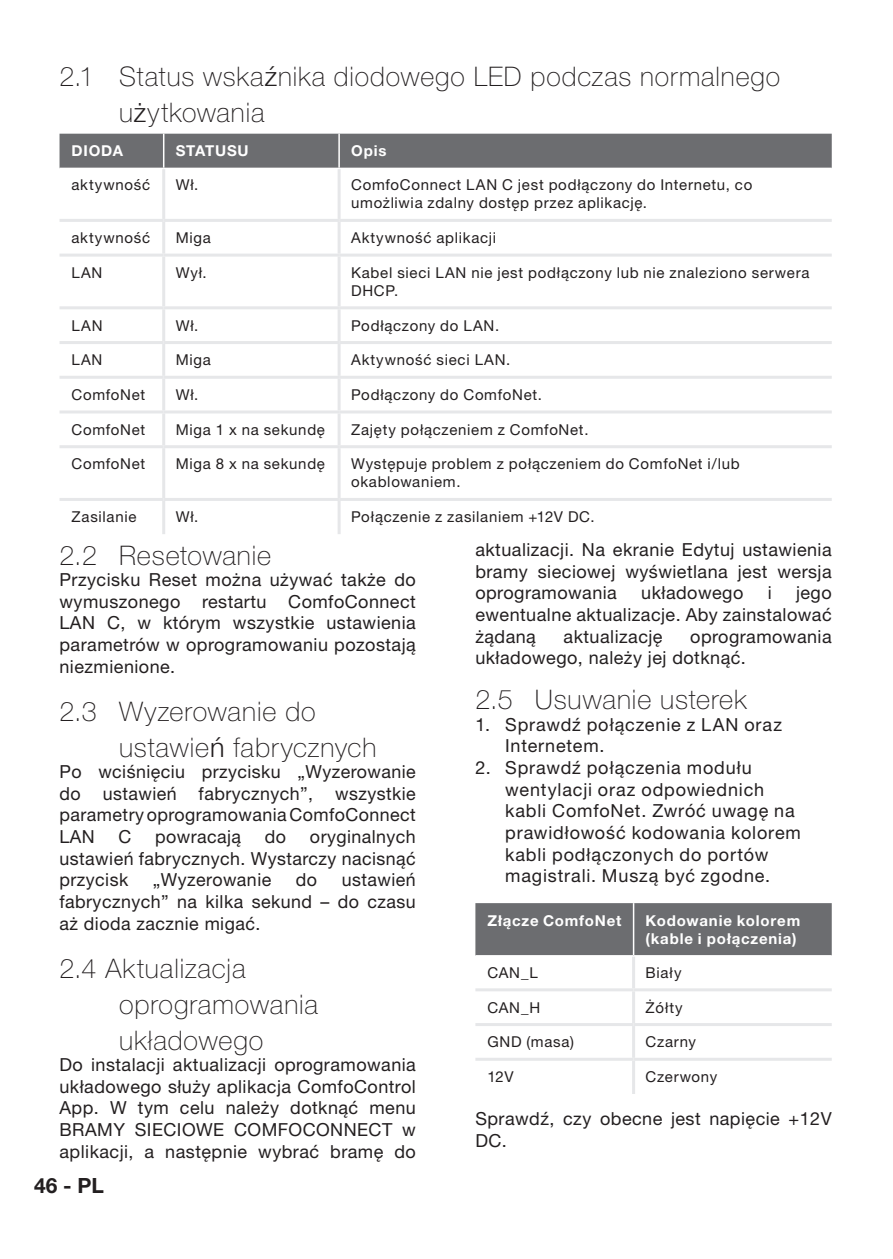
<style>
.page{position:relative;width:893px;height:1259px;background:#fff}
.page>*{position:absolute;margin:0;border:0;box-sizing:border-box;transform-origin:0 0}
.t1{font:100 27px/36px "Helvetica Neue";letter-spacing:.035em;color:#231f20}
.t2{font:700 21px "Helvetica Neue LT Pro";color:#231f20}
.t3{font:18px/21.6px "Helvetica Neue LT Pro";letter-spacing:.025em;color:#231f20;text-align:justify}
.t4{font:18px/21.6px "Helvetica Neue LT Pro";letter-spacing:.045em;color:#231f20}
.t5{font:18px/21.6px "Helvetica Neue LT Pro";letter-spacing:.05em;color:#231f20}
.t6{font:15px/18px "Helvetica Neue LT Pro";letter-spacing:.045em;color:#231f20}
.t7{font:700 15px/18px "Helvetica Neue LT Pro";letter-spacing:.055em;color:#fff}
.s1{font-weight:300}
</style>
<div class="page">
<div style="left:60px;top:134px;width:772px;height:34px;background:#6c6d70"></div>
<svg style="left:60px;top:218px;width:771px;height:280px"></svg>
<hr style="left:163px;top:134px;width:1px;height:34px;background:#fff">
<hr style="left:338px;top:134px;width:2px;height:34px;background:#fff">
<hr style="left:162px;top:169px;width:3px;height:50px;background:#e6e7e9">
<hr style="left:338px;top:169px;width:3px;height:50px;background:#e6e7e9">
<hr style="left:60px;top:219px;width:104px;height:3px;background:#e6e7e9">
<hr style="left:164px;top:219px;width:175px;height:3px;background:#e6e7e9">
<hr style="left:162px;top:222px;width:3px;height:32px;background:#e6e7e9">
<hr style="left:339px;top:219px;width:493px;height:3px;background:#e6e7e9">
<hr style="left:338px;top:222px;width:3px;height:32px;background:#e6e7e9">
<hr style="left:60px;top:254px;width:104px;height:3px;background:#e6e7e9">
<hr style="left:164px;top:254px;width:175px;height:3px;background:#e6e7e9">
<hr style="left:162px;top:257px;width:3px;height:49px;background:#e6e7e9">
<hr style="left:339px;top:254px;width:493px;height:3px;background:#e6e7e9">
<hr style="left:338px;top:257px;width:3px;height:49px;background:#e6e7e9">
<hr style="left:60px;top:306px;width:104px;height:3px;background:#e6e7e9">
<hr style="left:164px;top:306px;width:175px;height:3px;background:#e6e7e9">
<hr style="left:162px;top:309px;width:3px;height:32px;background:#e6e7e9">
<hr style="left:339px;top:306px;width:493px;height:3px;background:#e6e7e9">
<hr style="left:338px;top:309px;width:3px;height:32px;background:#e6e7e9">
<hr style="left:60px;top:341px;width:104px;height:3px;background:#e6e7e9">
<hr style="left:164px;top:341px;width:175px;height:3px;background:#e6e7e9">
<hr style="left:162px;top:344px;width:3px;height:32px;background:#e6e7e9">
<hr style="left:339px;top:341px;width:493px;height:3px;background:#e6e7e9">
<hr style="left:338px;top:344px;width:3px;height:32px;background:#e6e7e9">
<hr style="left:60px;top:376px;width:104px;height:3px;background:#e6e7e9">
<hr style="left:164px;top:376px;width:175px;height:3px;background:#e6e7e9">
<hr style="left:162px;top:379px;width:3px;height:31px;background:#e6e7e9">
<hr style="left:339px;top:376px;width:493px;height:3px;background:#e6e7e9">
<hr style="left:338px;top:379px;width:3px;height:31px;background:#e6e7e9">
<hr style="left:60px;top:410px;width:104px;height:3px;background:#e6e7e9">
<hr style="left:164px;top:410px;width:175px;height:3px;background:#e6e7e9">
<hr style="left:162px;top:413px;width:3px;height:32px;background:#e6e7e9">
<hr style="left:339px;top:410px;width:493px;height:3px;background:#e6e7e9">
<hr style="left:338px;top:413px;width:3px;height:32px;background:#e6e7e9">
<hr style="left:60px;top:445px;width:104px;height:3px;background:#e6e7e9">
<hr style="left:164px;top:445px;width:175px;height:3px;background:#e6e7e9">
<hr style="left:162px;top:448px;width:3px;height:50px;background:#e6e7e9">
<hr style="left:339px;top:445px;width:493px;height:3px;background:#e6e7e9">
<hr style="left:338px;top:448px;width:3px;height:50px;background:#e6e7e9">
<hr style="left:60px;top:498px;width:104px;height:3px;background:#e6e7e9">
<hr style="left:164px;top:498px;width:175px;height:3px;background:#e6e7e9">
<hr style="left:162px;top:501px;width:3px;height:33px;background:#e6e7e9">
<hr style="left:339px;top:498px;width:493px;height:3px;background:#e6e7e9">
<hr style="left:338px;top:501px;width:3px;height:33px;background:#e6e7e9">
<div style="left:475px;top:903px;width:357px;height:52px;background:#6c6d70"></div>
<svg style="left:475px;top:991px;width:357px;height:70px"></svg>
<hr style="left:633px;top:903px;width:1px;height:52px;background:#fff">
<hr style="left:632px;top:956px;width:3px;height:32px;background:#e6e7e9">
<hr style="left:475px;top:988px;width:159px;height:3px;background:#e6e7e9">
<hr style="left:634px;top:988px;width:198px;height:3px;background:#e6e7e9">
<hr style="left:632px;top:991px;width:3px;height:32px;background:#e6e7e9">
<hr style="left:475px;top:1023px;width:159px;height:3px;background:#e6e7e9">
<hr style="left:634px;top:1023px;width:198px;height:3px;background:#e6e7e9">
<hr style="left:632px;top:1026px;width:3px;height:31px;background:#e6e7e9">
<hr style="left:475px;top:1057px;width:159px;height:3px;background:#e6e7e9">
<hr style="left:634px;top:1057px;width:198px;height:3px;background:#e6e7e9">
<hr style="left:632px;top:1060px;width:3px;height:34px;background:#e6e7e9">
<h1 class="t1" style="left:119px;top:58px;width:663px;text-indent:-60px">2.1 Status wska<span class="s1">ź</span>nika diodowego LED podczas normalnego u<span class="s1">ż</span>ytkowania</h1>
<p class="t7" style="left:72px;top:142px;width:53px">DIODA</p>
<p class="t7" style="left:176px;top:142px;width:75px">STATUSU</p>
<p class="t7" style="left:351px;top:142px;width:37px">Opis</p>
<p class="t6" style="left:72px;top:176px;width:80px">aktywność</p>
<p class="t6" style="left:176px;top:176px;width:24px">Wł.</p>
<p class="t6" style="left:351px;top:176px;width:403px">ComfoConnect LAN C jest podłączony do Internetu, co umożliwia zdalny dostęp przez aplikację.</p>
<p class="t6" style="left:72px;top:228px;width:80px">aktywność</p>
<p class="t6" style="left:176px;top:228px;width:37px">Miga</p>
<p class="t6" style="left:351px;top:228px;width:146px">Aktywność aplikacji</p>
<p class="t6" style="left:72px;top:263px;width:32px">LAN</p>
<p class="t6" style="left:176px;top:263px;width:32px">Wył.</p>
<p class="t6" style="left:351px;top:263px;width:460px">Kabel sieci LAN nie jest podłączony lub nie znaleziono serwera<br>DHCP.</p>
<p class="t6" style="left:72px;top:316px;width:32px">LAN</p>
<p class="t6" style="left:176px;top:316px;width:24px">Wł.</p>
<p class="t6" style="left:351px;top:316px;width:150px">Podłączony do LAN.</p>
<p class="t6" style="left:72px;top:350px;width:32px">LAN</p>
<p class="t6" style="left:176px;top:350px;width:37px">Miga</p>
<p class="t6" style="left:351px;top:350px;width:161px">Aktywność sieci LAN.</p>
<p class="t6" style="left:72px;top:385px;width:75px">ComfoNet</p>
<p class="t6" style="left:176px;top:385px;width:24px">Wł.</p>
<p class="t6" style="left:351px;top:385px;width:192px">Podłączony do ComfoNet.</p>
<p class="t6" style="left:72px;top:420px;width:75px">ComfoNet</p>
<p class="t6" style="left:176px;top:420px;width:151px">Miga 1 x na sekundę</p>
<p class="t6" style="left:351px;top:420px;width:239px">Zajęty połączeniem z ComfoNet.</p>
<p class="t6" style="left:72px;top:455px;width:75px">ComfoNet</p>
<p class="t6" style="left:176px;top:455px;width:151px">Miga 8 x na sekundę</p>
<p class="t6" style="left:351px;top:455px;width:390px">Występuje problem z połączeniem do ComfoNet i/lub okablowaniem.</p>
<p class="t6" style="left:72px;top:507px;width:66px">Zasilanie</p>
<p class="t6" style="left:176px;top:507px;width:24px">Wł.</p>
<p class="t6" style="left:351px;top:507px;width:245px">Połączenie z zasilaniem +12V DC.</p>
<h1 class="t1" style="left:60px;top:537px;width:213px">2.2 Resetowanie</h1>
<p class="t3" style="left:60px;top:568px;width:358px">Przycisku Reset można używać także do wymuszonego restartu ComfoConnect LAN C, w którym wszystkie ustawienia parametrów w oprogramowaniu pozostają niezmienione.</p>
<h1 class="t1" style="left:119px;top:693px;width:259px;text-indent:-60px">2.3 Wyzerowanie do ustawie<span class="s1">ń</span> fabrycznych</h1>
<p class="t3" style="left:60px;top:760px;width:358px">Po wciśnięciu przycisku „Wyzerowanie do ustawień fabrycznych”, wszystkie parametry oprogramowania ComfoConnect LAN</p>
<p class="t3" style="left:475px;top:538px;width:358px">aktualizacji. Na ekranie Edytuj ustawienia bramy sieciowej wyświetlana jest wersja oprogramowania</p>
<p class="t3" style="left:475px;top:582px;width:358px;text-indent:321px">jego ewentualne aktualizacje. Aby zainstalować żądaną</p>
<p class="t3" style="left:641px;top:582px;width:104px">układowego</p>
<p class="t3" style="left:768px;top:582px;width:5px">i</p>
<p class="t3" style="left:475px;top:625px;width:358px;text-indent:215px">oprogramowania układowego, należy jej dotknąć.</p>
<h1 class="t1" style="left:475px;top:681px;width:273px">2.5 Usuwanie usterek</h1>
<p class="t5" style="left:505px;top:713px;width:278px;text-indent:-30px">1. Sprawdź połączenie z LAN oraz<br>Internetem.</p>
<p class="t4" style="left:505px;top:756px;width:297px;text-indent:-30px">2. Sprawdź połączenia modułu wentylacji oraz odpowiednich kabli ComfoNet. Zwróć uwagę na prawidłowość kodowania kolorem kabli podłączonych do portów magistrali. Muszą być zgodne.</p>
<p class="t7" style="left:487px;top:911px;width:136px">Złącze ComfoNet</p>
<p class="t7" style="left:646px;top:911px;width:156px">Kodowanie kolorem (kable i połączenia)</p>
<p class="t6" style="left:487px;top:963px;width:52px">CAN_L</p>
<p class="t6" style="left:646px;top:963px;width:37px">Biały</p>
<p class="t6" style="left:487px;top:998px;width:54px">CAN_H</p>
<p class="t6" style="left:646px;top:998px;width:39px">Żółty</p>
<p class="t6" style="left:487px;top:1032px;width:88px">GND (masa)</p>
<p class="t6" style="left:646px;top:1032px;width:52px">Czarny</p>
<p class="t6" style="left:487px;top:1067px;width:28px">12V</p>
<p class="t6" style="left:646px;top:1067px;width:73px">Czerwony</p>
<p class="t3" style="left:475px;top:1107px;width:358px">Sprawdź, czy obecne jest napięcie +12V<br>DC.</p>
<p class="t3" style="left:564px;top:625px;width:100px">aktualizację</p>
<p class="t3" style="left:119px;top:825px;width:14px">C</p>
<p class="t3" style="left:155px;top:825px;width:88px">powracają</p>
<p class="t3" style="left:265px;top:825px;width:23px">do</p>
<p class="t3" style="left:60px;top:825px;width:358px;text-indent:250px">oryginalnych ustawień fabrycznych. Wystarczy nacisnąć przycisk</p>
<p class="t3" style="left:60px;top:868px;width:358px;text-indent:282px">ustawień fabrycznych” na kilka sekund – do czasu aż dioda zacznie migać.</p>
<h1 class="t1" style="left:119px;top:950px;width:201px;text-indent:-60px">2.4 Aktualizacja oprogramowania układowego</h1>
<p class="t3" style="left:60px;top:1053px;width:358px">Do instalacji aktualizacji oprogramowania układowego służy aplikacja ComfoControl App. W tym celu należy dotknąć menu BRAMY SIECIOWE COMFOCONNECT w aplikacji, a następnie wybrać bramę do</p>
<p class="t3" style="left:153px;top:868px;width:120px">„Wyzerowanie</p>
<p class="t3" style="left:296px;top:868px;width:23px">do</p>
<p class="t2" style="left:34px;top:1172px;width:72px">46 - PL</p>
</div>
